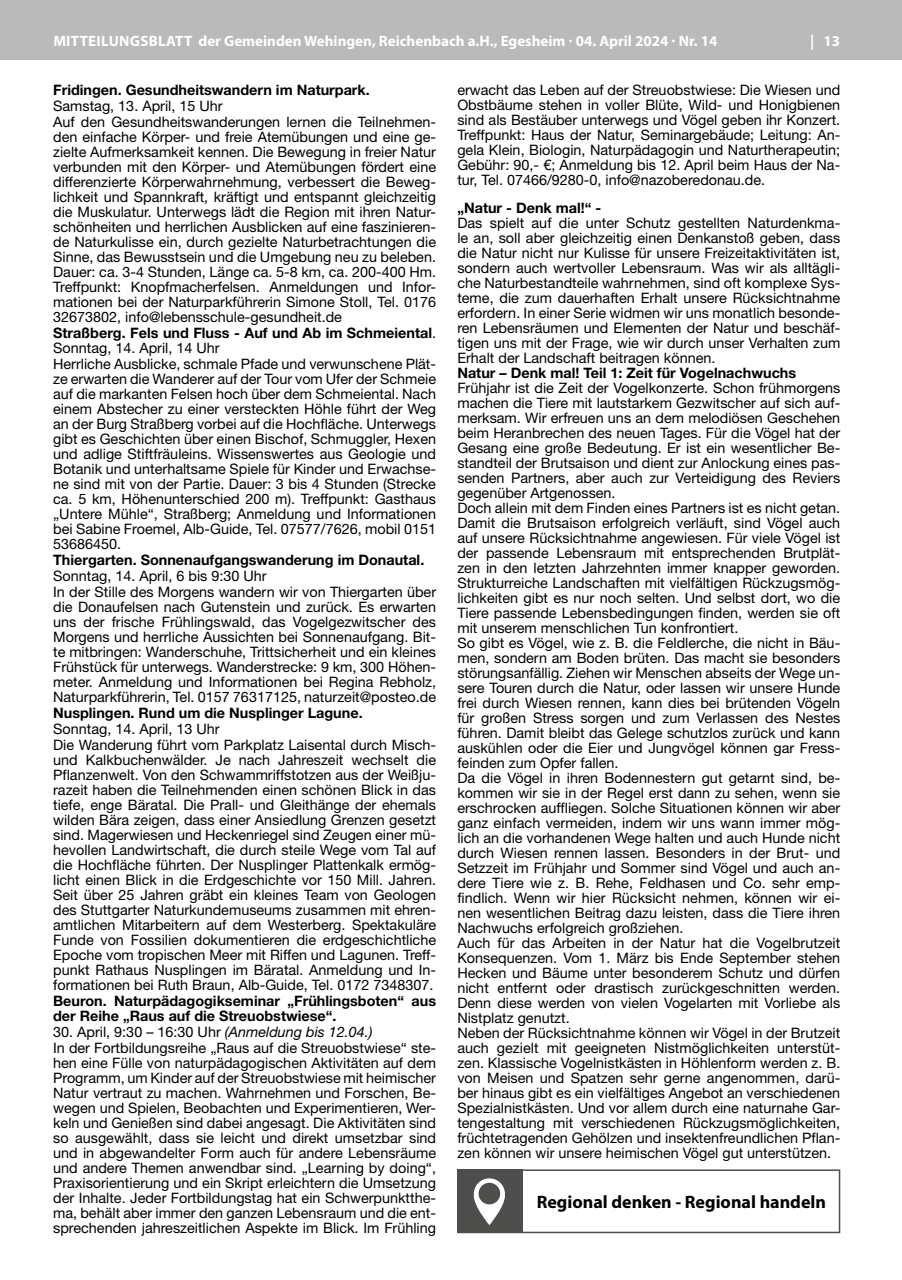
<style>
.page{position:relative;width:902px;height:1280px;background:#fff}
.page>*{position:absolute;margin:0;border:0;box-sizing:border-box;transform-origin:0 0}
.t1{font:700 18px "Myriad Pro";color:#000}
.t2{font:700 15px "Myriad Pro";color:#fff}
.t3{font:14.4px/15px "Helvetica Neue LT Pro";color:#000}
.t4{font:700 14.4px/15px "Helvetica Neue LT Pro";color:#000}
.s1{font-weight:700}
.s2{font-style:italic}
</style>
<div class="page">
<div style="left:0;top:0;width:901px;height:60px;background:#bababb"></div>
<div style="left:457px;top:1169px;width:383px;height:64px;border:2px solid #4e4e4d"></div>
<div style="left:457px;top:1169px;width:66px;height:64px;background:#4e4e4d"></div>
<svg style="left:474px;top:1178px;width:31px;height:47px"></svg>
<div style="left:478px;top:1183px;width:22px;height:21px;background:#4e4e4d;border-radius:50%"></div>
<p class="t2" style="left:53px;top:31px;width:665px">MITTEILUNGSBLATT der Gemeinden Wehingen, Reichenbach a.H., Egesheim · 04. April 2024 · Nr. 14</p>
<p class="t2" style="left:810px;top:31px;width:31px">| 13</p>
<p class="t4" style="left:53px;top:82px;width:318px">Fridingen. Gesundheitswandern im Naturpark.</p>
<p class="t3" style="left:53px;top:98px;width:384px">Samstag, 13. April, 15 Uhr<br>Auf den Gesundheitswanderungen lernen die Teilnehmen&shy;den einfache Körper- und freie Atemübungen und eine ge&shy;zielte Aufmerksamkeit kennen. Die Bewegung in freier Natur verbunden mit den Körper- und Atemübungen fördert eine differenzierte Körperwahrnehmung, verbessert die Beweg&shy;lichkeit und Spannkraft, kräftigt und entspannt gleichzeitig die Muskulatur. Unterwegs lädt die Region mit ihren Natur&shy;schönheiten und herrlichen Ausblicken auf eine faszinieren&shy;de Naturkulisse ein, durch gezielte Naturbetrachtungen die Sinne, das Bewusstsein und die Umgebung neu zu beleben.<br>Dauer: ca. 3-4 Stunden, Länge ca. 5-8 km, ca. 200-400 Hm.<br>Treffpunkt: Knopfmacherfelsen. Anmeldungen und Infor&shy;mationen bei der Naturparkführerin Simone Stoll, Tel. 0176<br>32673802, info@lebensschule-gesundheit.de<br><span class="s1">Straßberg. Fels und Fluss - Auf und Ab im Schmeiental</span>.<br>Sonntag, 14. April, 14 Uhr<br>Herrliche Ausblicke, schmale Pfade und verwunschene Plät&shy;ze erwarten die Wanderer auf der Tour vom Ufer der Schmeie auf die markanten Felsen hoch über dem Schmeiental. Nach einem Abstecher zu einer versteckten Höhle führt der Weg an der Burg Straßberg vorbei auf die Hochfläche. Unterwegs gibt es Geschichten über einen Bischof, Schmuggler, Hexen und adlige Stiftfräuleins. Wissenswertes aus Geologie und Botanik und unterhaltsame Spiele für Kinder und Erwachse&shy;ne sind mit von der Partie. Dauer: 3 bis 4 Stunden (Strecke ca. 5 km, Höhenunterschied 200 m). Treffpunkt: Gasthaus „Untere Mühle“, Straßberg; Anmeldung und Informationen bei Sabine Froemel, Alb-Guide, Tel. 07577/7626, mobil 0151<br>53686450.</p>
<p class="t4" style="left:53px;top:552px;width:372px">Thiergarten. Sonnenaufgangswanderung im Donautal.</p>
<p class="t3" style="left:53px;top:568px;width:384px">Sonntag, 14. April, 6 bis 9:30 Uhr<br>In der Stille des Morgens wandern wir von Thiergarten über die Donaufelsen nach Gutenstein und zurück. Es erwarten uns der frische Frühlingswald, das Vogelgezwitscher des Morgens und herrliche Aussichten bei Sonnenaufgang. Bit&shy;te mitbringen: Wanderschuhe, Trittsicherheit und ein kleines Frühstück für unterwegs. Wanderstrecke: 9 km, 300 Höhen&shy;meter. Anmeldung und Informationen bei Regina Rebholz, Naturparkführerin, Tel. 0157 76317125, naturzeit@posteo.de</p>
<p class="t4" style="left:53px;top:705px;width:311px">Nusplingen. Rund um die Nusplinger Lagune.</p>
<p class="t3" style="left:53px;top:721px;width:384px">Sonntag, 14. April, 13 Uhr<br>Die Wanderung führt vom Parkplatz Laisental durch Misch&shy;und Kalkbuchenwälder. Je nach Jahreszeit wechselt die Pflanzenwelt. Von den Schwammriffstotzen aus der Weißju&shy;razeit haben die Teilnehmenden einen schönen Blick in das tiefe, enge Bäratal. Die Prall- und Gleithänge der ehemals wilden Bära zeigen, dass einer Ansiedlung Grenzen gesetzt sind. Magerwiesen und Heckenriegel sind Zeugen einer mü&shy;hevollen Landwirtschaft, die durch steile Wege vom Tal auf die Hochfläche führten. Der Nusplinger Plattenkalk ermög&shy;licht einen Blick in die Erdgeschichte vor 150 Mill. Jahren.<br>Seit über 25 Jahren gräbt ein kleines Team von Geologen des Stuttgarter Naturkundemuseums zusammen mit ehren&shy;amtlichen Mitarbeitern auf dem Westerberg. Spektakuläre Funde von Fossilien dokumentieren die erdgeschichtliche Epoche vom tropischen Meer mit Riffen und Lagunen. Treff&shy;punkt Rathaus Nusplingen im Bäratal. Anmeldung und In&shy;formationen bei Ruth Braun, Alb-Guide, Tel. 0172 7348307.</p>
<p class="t4" style="left:53px;top:993px;width:384px">Beuron. Naturpädagogikseminar „Frühlingsboten“ aus der Reihe „Raus auf die Streuobstwiese“.</p>
<p class="t3" style="left:53px;top:1024px;width:384px">30. April, 9:30 – 16:30 Uhr <span class="s2">(Anmeldung bis 12.04.)<br></span>In der Fortbildungsreihe „Raus auf die Streuobstwiese“ ste&shy;hen eine Fülle von naturpädagogischen Aktivitäten auf dem Programm, um Kinder auf der Streuobstwiese mit heimischer Natur vertraut zu machen. Wahrnehmen und Forschen, Be&shy;wegen und Spielen, Beobachten und Experimentieren, Wer&shy;keln und Genießen sind dabei angesagt. Die Aktivitäten sind so ausgewählt, dass sie leicht und direkt umsetzbar sind und in abgewandelter Form auch für andere Lebensräume und andere Themen anwendbar sind. „Learning by doing“, Praxisorientierung und ein Skript erleichtern die Umsetzung der Inhalte. Jeder Fortbildungstag hat ein Schwerpunktthe&shy;ma, behält aber immer den ganzen Lebensraum und die ent&shy;sprechenden jahreszeitlichen Aspekte im Blick. Im Frühling</p>
<p class="t3" style="left:457px;top:82px;width:384px;text-align:justify">erwacht das Leben auf der Streuobstwiese: Die Wiesen und Obstbäume stehen in voller Blüte, Wild- und Honigbienen sind als Bestäuber unterwegs und Vögel geben ihr Konzert.<br>Treffpunkt: Haus der Natur, Seminargebäude; Leitung: An&shy;gela Klein, Biologin, Naturpädagogin und Naturtherapeutin; Gebühr: 90,- €; Anmeldung bis 12. April beim Haus der Na&shy;tur, Tel. 07466/9280-0, info@nazoberedonau.de.</p>
<p class="t4" style="left:457px;top:200px;width:145px">„Natur - Denk mal!“ -</p>
<p class="t3" style="left:457px;top:215px;width:384px;text-align:justify">Das spielt auf die unter Schutz gestellten Naturdenkma&shy;le an, soll aber gleichzeitig einen Denkanstoß geben, dass die Natur nicht nur Kulisse für unsere Freizeitaktivitäten ist, sondern auch wertvoller Lebensraum. Was wir als alltägli&shy;che Naturbestandteile wahrnehmen, sind oft komplexe Sys&shy;teme, die zum dauerhaften Erhalt unsere Rücksichtnahme erfordern. In einer Serie widmen wir uns monatlich besonde&shy;ren Lebensräumen und Elementen der Natur und beschäf&shy;tigen uns mit der Frage, wie wir durch unser Verhalten zum Erhalt der Landschaft beitragen können.</p>
<p class="t4" style="left:457px;top:365px;width:340px">Natur – Denk mal! Teil 1: Zeit für Vogelnachwuchs</p>
<p class="t3" style="left:457px;top:380px;width:384px">Frühjahr ist die Zeit der Vogelkonzerte. Schon frühmorgens machen die Tiere mit lautstarkem Gezwitscher auf sich auf&shy;merksam. Wir erfreuen uns an dem melodiösen Geschehen beim Heranbrechen des neuen Tages. Für die Vögel hat der Gesang eine große Bedeutung. Er ist ein wesentlicher Be&shy;standteil der Brutsaison und dient zur Anlockung eines pas&shy;senden Partners, aber auch zur Verteidigung des Reviers gegenüber Artgenossen.<br>Doch allein mit dem Finden eines Partners ist es nicht getan.<br>Damit die Brutsaison erfolgreich verläuft, sind Vögel auch auf unsere Rücksichtnahme angewiesen. Für viele Vögel ist der passende Lebensraum mit entsprechenden Brutplät&shy;zen in den letzten Jahrzehnten immer knapper geworden.<br>Strukturreiche Landschaften mit vielfältigen Rückzugsmög&shy;lichkeiten gibt es nur noch selten. Und selbst dort, wo die Tiere passende Lebensbedingungen finden, werden sie oft mit unserem menschlichen Tun konfrontiert.<br>So gibt es Vögel, wie z. B. die Feldlerche, die nicht in Bäu&shy;men, sondern am Boden brüten. Das macht sie besonders störungsanfällig. Ziehen wir Menschen abseits der Wege un&shy;sere Touren durch die Natur, oder lassen wir unsere Hunde frei durch Wiesen rennen, kann dies bei brütenden Vögeln für großen Stress sorgen und zum Verlassen des Nestes führen. Damit bleibt das Gelege schutzlos zurück und kann auskühlen oder die Eier und Jungvögel können gar Fress&shy;feinden zum Opfer fallen.<br>Da die Vögel in ihren Bodennestern gut getarnt sind, be&shy;kommen wir sie in der Regel erst dann zu sehen, wenn sie erschrocken auffliegen. Solche Situationen können wir aber ganz einfach vermeiden, indem wir uns wann immer mög&shy;lich an die vorhandenen Wege halten und auch Hunde nicht durch Wiesen rennen lassen. Besonders in der Brut- und Setzzeit im Frühjahr und Sommer sind Vögel und auch an&shy;dere Tiere wie z. B. Rehe, Feldhasen und Co. sehr emp&shy;findlich. Wenn wir hier Rücksicht nehmen, können wir ei&shy;nen wesentlichen Beitrag dazu leisten, dass die Tiere ihren Nachwuchs erfolgreich großziehen.<br>Auch für das Arbeiten in der Natur hat die Vogelbrutzeit Konsequenzen. Vom 1. März bis Ende September stehen Hecken und Bäume unter besonderem Schutz und dürfen nicht entfernt oder drastisch zurückgeschnitten werden.<br>Denn diese werden von vielen Vogelarten mit Vorliebe als Nistplatz genutzt.<br>Neben der Rücksichtnahme können wir Vögel in der Brutzeit auch gezielt mit geeigneten Nistmöglichkeiten unterstüt&shy;zen. Klassische Vogelnistkästen in Höhlenform werden z. B. von Meisen und Spatzen sehr gerne angenommen, darü&shy;ber hinaus gibt es ein vielfältiges Angebot an verschiedenen Spezialnistkästen. Und vor allem durch eine naturnahe Gar&shy;tengestaltung mit verschiedenen Rückzugsmöglichkeiten, früchtetragenden Gehölzen und insektenfreundlichen Pflan&shy;zen können wir unsere heimischen Vögel gut unterstützen.</p>
<p class="t1" style="left:536px;top:1190px;width:291px">Regional denken - Regional handeln</p>
</div>
